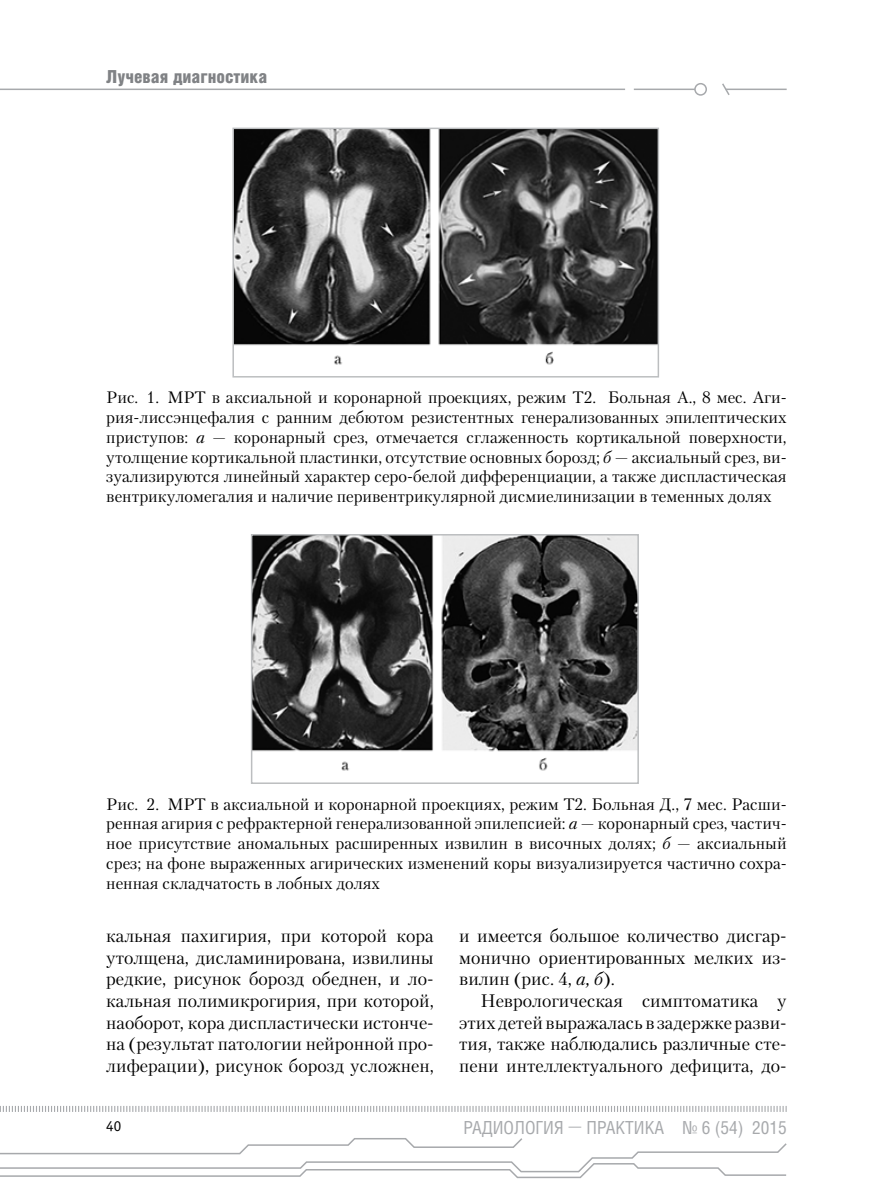
<style>
.page{position:relative;width:893px;height:1191px;background:#fff}
.page>*{position:absolute;margin:0;border:0;box-sizing:border-box;transform-origin:0 0}
.t1{font:18px/21.6px "Petersburg C";color:#000;text-align:justify}
.t2{font:18px "Helios Cond";color:#a7a9ac}
.t3{font:900 18px "Helios Cond";color:#808285}
.t4{font:16.5px/19.8px "Petersburg C";color:#000;text-align:justify}
.t5{font:15px "Officina Sans C";color:#000}
.s1{font-style:italic}
.s2{font-family:"Petersburg C";font-weight:700}
</style>
<div class="page">
<svg style="left:0;top:1106px;width:787px;height:6px"></svg>
<svg style="left:0;top:1138px;width:787px;height:40px"></svg>
<hr style="left:0;top:89px;width:625px;height:1px;background:#a7a9ac">
<hr style="left:634px;top:89px;width:61px;height:1px;background:#a7a9ac">
<div style="left:694px;top:83px;width:13px;height:13px;border:2px solid #a7a9ac;border-radius:50%"></div>
<hr style="left:725px;top:89px;width:62px;height:1px;background:#a7a9ac">
<svg style="left:722px;top:83px;width:9px;height:12px"></svg>
<img style="left:235px;top:131px;width:421px;height:234px">
<div style="left:232px;top:128px;width:427px;height:249px;border:2px solid #bcbec0"></div>
<img style="left:254px;top:537px;width:382px;height:234px">
<div style="left:251px;top:534px;width:388px;height:250px;border:2px solid #bcbec0"></div>
<p class="t3" style="left:106px;top:66px;width:162px">Лучевая диагностика</p>
<p class="t4" style="left:106px;top:387px;width:682px">Рис. 1. МРТ в аксиальной и коронарной проекциях, режим Т2. Больная А., 8 мес. Аги&shy;рия-лиссэнцефалия с ранним дебютом резистентных генерализованных эпилептических приступов: <span class="s1">а</span> — коронарный срез, отмечается сглаженность кортикальной поверхности, утолщение кортикальной пластинки, отсутствие основных борозд; <span class="s1">б</span> — аксиальный срез, ви&shy;зуализируются линейный характер серо-белой дифференциации, а также диспластическая вентрикуломегалия и наличие перивентрикулярной дисмиелинизации в теменных долях</p>
<p class="t4" style="left:106px;top:793px;width:682px">Рис. 2. МРТ в аксиальной и коронарной проекциях, режим Т2. Больная Д., 7 мес. Расши&shy;ренная агирия с рефрактерной генерализованной эпилепсией: <span class="s1">а</span> — коронарный срез, частич&shy;ное присутствие аномальных расширенных извилин в височных долях; <span class="s1">б</span> — аксиальный срез; на фоне выраженных агирических изменений коры визуализируется частично сохра&shy;ненная складчатость в лобных долях</p>
<p class="t1" style="left:106px;top:925px;width:329px">кальная пахигирия, при которой кора утолщена, дисламинирована, извилины редкие, рисунок борозд обеднен, и ло&shy;кальная полимикрогирия, при которой, наоборот, кора диспластически истонче&shy;на (результат патологии нейронной про&shy;лиферации), рисунок борозд усложнен,</p>
<p class="t1" style="left:459px;top:925px;width:329px">и имеется большое количество дисгар&shy;монично ориентированных мелких из&shy;вилин (рис. 4, <span class="s1">а, б</span>).</p>
<p class="t1" style="left:459px;top:989px;width:329px;text-indent:21px">Неврологическая симптоматика у этих детей выражалась в задержке разви&shy;тия, также наблюдались различные сте&shy;пени интеллектуального дефицита, до-</p>
<p class="t5" style="left:106px;top:1117px;width:16px">40</p>
<p class="t2" style="left:463px;top:1116px;width:325px">РАДИОЛОГИЯ <span class="s2">—</span> ПРАКТИКА № 6 (54) 2015</p>
</div>
